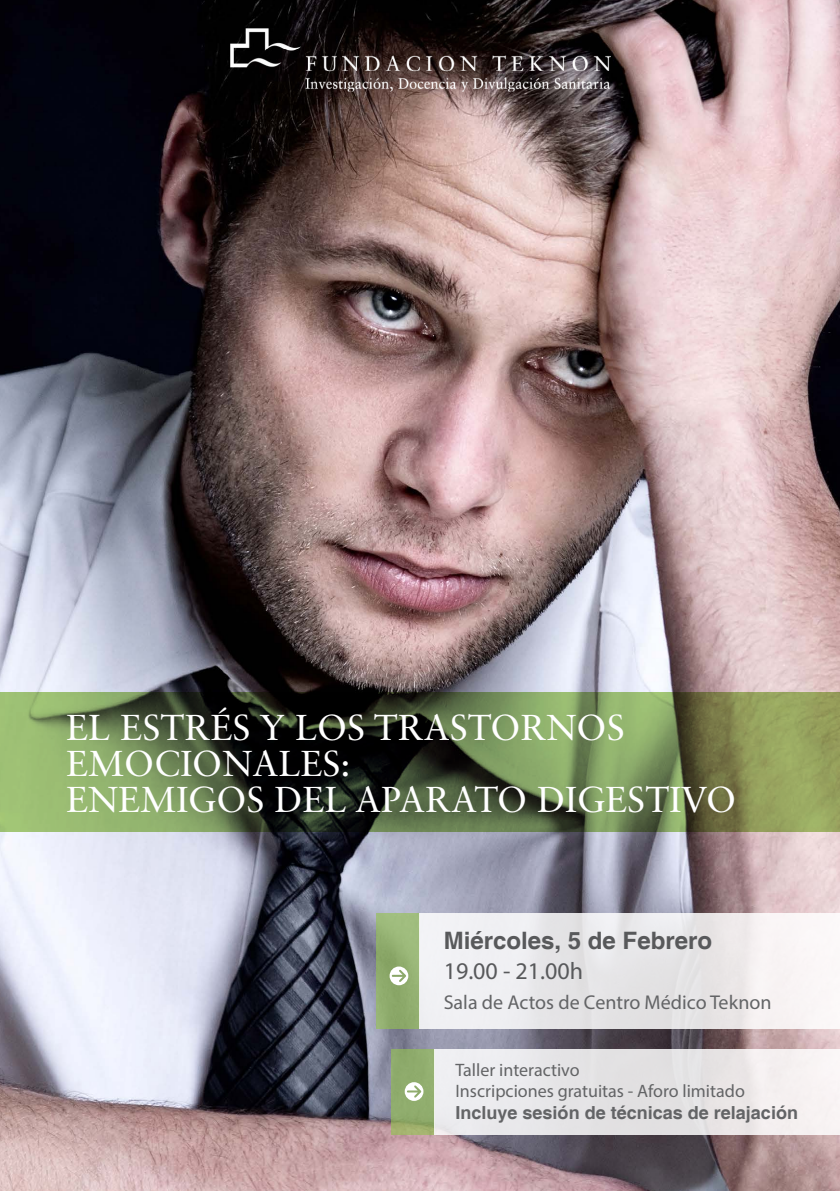
<style>
.page{position:relative;width:840px;height:1191px;background:#fff}
.page>*{position:absolute;margin:0;border:0;box-sizing:border-box;transform-origin:0 0}
.t1{font:36px/36px "Sabon LT Std";color:#fff}
.t2{font:700 24px "Helvetica";color:#58595b}
.t3{font:24px "Myriad Pro";color:#58595b}
.t4{font:20px "Myriad Pro";color:#636466}
.t5{font:18px/21.6px "Myriad Pro";color:#636466}
.t6{font:700 18px "Helvetica";color:#636466}
</style>
<div class="page">
<img style="left:0;top:0;width:839px;height:1191px">
<svg style="left:376px;top:913px;width:43px;height:115px;background:#93b071"></svg>
<svg style="left:391px;top:1049px;width:43px;height:85px;background:#91ac6c"></svg>
<div style="left:419px;top:913px;width:420px;height:115px;background:linear-gradient(to right,#e9eaed,#f1eded)"></div>
<div style="left:434px;top:1049px;width:405px;height:85px;background:linear-gradient(to right,#e5e6e9,#efeaea)"></div>
<svg style="left:404px;top:1082px;width:19px;height:19px"></svg>
<svg style="left:389px;top:966px;width:19px;height:19px"></svg>
<svg style="left:0;top:692px;width:839px;height:139px;background:#607146"></svg>
<img style="left:230px;top:28px;width:380px;height:63px">
<p class="t1" style="left:66px;top:709px;width:671px">EL ESTRÉS Y LOS TRASTORNOS<br>EMOCIONALES:<br>ENEMIGOS DEL APARATO DIGESTIVO</p>
<p class="t2" style="left:443px;top:926px;width:270px">Miércoles, 5 de Febrero</p>
<p class="t3" style="left:443px;top:956px;width:141px">19.00 - 21.00h</p>
<p class="t4" style="left:443px;top:990px;width:329px">Sala de Actos de Centro Médico Teknon</p>
<p class="t5" style="left:455px;top:1058px;width:291px">Taller interactivo<br>Inscripciones gratuitas - Aforo limitado</p>
<p class="t6" style="left:455px;top:1101px;width:344px">Incluye sesión de técnicas de relajación</p>
</div>
